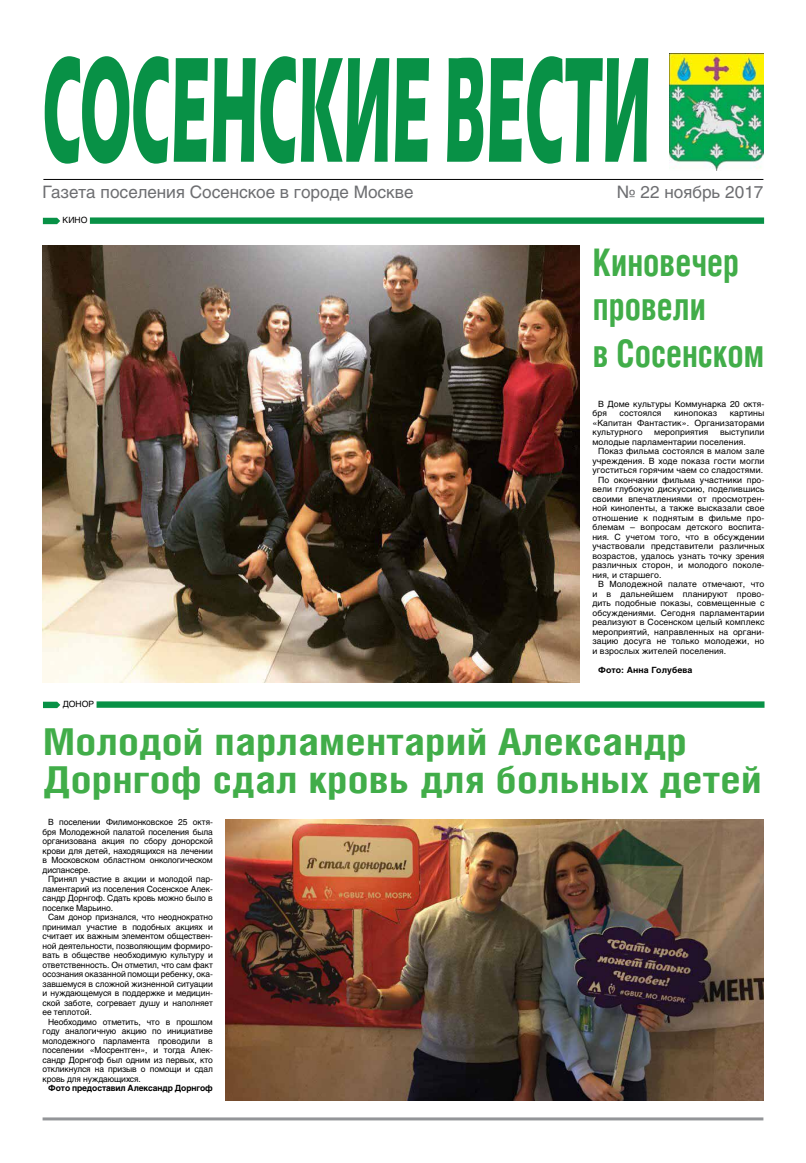
<style>
.page{position:relative;width:806px;height:1163px;background:#fff}
.page>*{position:absolute;margin:0;border:0;box-sizing:border-box;transform-origin:0 0}
.t1{font:147.9px "Eras Bold C";color:#089146;scale:.38 1}
.t2{font:700 38px/45.4px "Helios Cond C";color:#41ad49;scale:.9 1}
.t3{font:700 37px/38px "Helios Cond C";letter-spacing:.005em;color:#41ad49;scale:1.18 1}
.t4{font:17px "Helios C";color:#6d6e71}
.t5{font:8.5px/9.5px "Helios C";letter-spacing:.01em;color:#000;text-align:justify}
.t6{font:700 8.5px "Helios C";letter-spacing:-.01em;color:#000}
.t7{font:700 8.5px "Helios C";letter-spacing:.01em;color:#000}
</style>
<div class="page">
<hr style="left:43px;top:179px;width:720px;height:1px;background:#000">
<img style="left:669px;top:53px;width:94px;height:118px">
<hr style="left:43px;top:1117px;width:720px;height:3px;background:#939598">
<div style="left:90px;top:217px;width:673px;height:7px;background:#089146"></div>
<svg style="left:43px;top:218px;width:17px;height:6px"></svg>
<div style="left:96px;top:701px;width:668px;height:6px;background:#089146"></div>
<svg style="left:43px;top:701px;width:17px;height:7px"></svg>
<img style="left:42px;top:245px;width:537px;height:437px">
<img style="left:225px;top:819px;width:538px;height:281px">
<h1 class="t1" style="left:43px;top:21px;width:1600px">СОСЕНСКИЕ ВЕСТИ</h1>
<h3 class="t4" style="left:43px;top:182px;width:372px">Газета поселения Сосенское в городе Москве</h3>
<h3 class="t4" style="left:616px;top:182px;width:148px">№ 22 ноябрь 2017</h3>
<p class="t5" style="left:63px;top:215px;width:26px">КИНО</p>
<h2 class="t2" style="left:592px;top:238px;width:191px">Киновечер провели<br>в Сосенском</h2>
<p class="t5" style="left:63px;top:699px;width:33px">ДОНОР</p>
<p class="t5" style="left:592px;top:399px;width:173px;text-indent:6px">В Доме культуры Коммунарка 20 октя&shy;бря</p>
<p class="t5" style="left:592px;top:408px;width:173px;text-indent:137px">картины «Капитан Фантастик». Организаторами культурного</p>
<p class="t5" style="left:619px;top:408px;width:43px">состоялся</p>
<p class="t5" style="left:673px;top:408px;width:45px">кинопоказ</p>
<p class="t5" style="left:592px;top:427px;width:173px;text-indent:127px">выступили молодые парламентарии поселения.</p>
<p class="t5" style="left:597px;top:446px;width:168px">Показ фильма состоялся в малом зале</p>
<p class="t5" style="left:592px;top:456px;width:173px">учреждения. В ходе показа гости могли</p>
<p class="t5" style="left:592px;top:465px;width:172px">угоститься горячим чаем со сладостями.</p>
<p class="t5" style="left:597px;top:475px;width:168px">По окончании фильма участники про-</p>
<p class="t5" style="left:592px;top:484px;width:173px">вели глубокую дискуссию, поделившись</p>
<p class="t5" style="left:592px;top:494px;width:173px">своими впечатлениями от просмотрен-</p>
<p class="t5" style="left:592px;top:503px;width:173px">ной киноленты, а также высказали свое</p>
<p class="t5" style="left:592px;top:513px;width:173px">отношение к поднятым в фильме про-</p>
<p class="t5" style="left:592px;top:522px;width:173px">блемам – вопросам детского воспита-</p>
<p class="t5" style="left:592px;top:532px;width:173px">ния. С учетом того, что в обсуждении</p>
<p class="t5" style="left:592px;top:541px;width:173px">участвовали представители различных</p>
<p class="t5" style="left:592px;top:551px;width:173px">возрастов, удалось узнать точку зрения</p>
<p class="t5" style="left:592px;top:560px;width:173px">различных сторон, и молодого поколе-</p>
<p class="t5" style="left:592px;top:570px;width:71px">ния, и старшего.</p>
<p class="t5" style="left:597px;top:579px;width:168px">В Молодежной палате отмечают, что</p>
<p class="t5" style="left:592px;top:589px;width:173px">и в дальнейшем планируют прово-</p>
<p class="t5" style="left:592px;top:598px;width:173px">дить подобные показы, совмещенные с</p>
<p class="t5" style="left:592px;top:608px;width:173px">обсуждениями. Сегодня парламентарии</p>
<p class="t5" style="left:592px;top:617px;width:173px">реализуют в Сосенском целый комплекс</p>
<p class="t5" style="left:592px;top:627px;width:173px">мероприятий, направленных на органи-</p>
<p class="t5" style="left:592px;top:636px;width:173px">зацию досуга не только молодежи, но</p>
<p class="t5" style="left:592px;top:646px;width:135px">и взрослых жителей поселения.</p>
<p class="t7" style="left:597px;top:665px;width:96px">Фото: Анна Голубева</p>
<p class="t5" style="left:653px;top:427px;width:56px">мероприятия</p>
<h3 class="t3" style="left:43px;top:721px;width:610px">Молодой парламентарий Александр<br>Дорнгоф сдал кровь для больных детей</h3>
<p class="t5" style="left:43px;top:817px;width:172px;text-indent:6px">В поселении Филимонковское 25 октя&shy;бря Молодежной палатой поселения была организована акция по сбору донорской крови для детей, находящихся на лечении в Московском областном онкологическом диспансере.</p>
<p class="t5" style="left:43px;top:874px;width:172px;text-indent:6px">Принял участие в акции и молодой пар&shy;ламентарий из поселения Сосенское Алек&shy;сандр Дорнгоф. Сдать кровь можно было в поселке Марьино.</p>
<p class="t5" style="left:43px;top:912px;width:172px;text-indent:6px">Сам донор признался, что неоднократно принимал участие в подобных акциях и считает их важным элементом обществен&shy;ной деятельности, позволяющим формиро&shy;вать в обществе необходимую культуру и ответственность. Он отметил, что сам факт осознания оказанной помощи ребенку, ока&shy;завшемуся в сложной жизненной ситуации и нуждающемуся в поддержке и медицин&shy;ской заботе, согревает душу и наполняет ее теплотой.</p>
<p class="t5" style="left:43px;top:1016px;width:172px;text-indent:6px">Необходимо отметить, что в прошлом году аналогичную акцию по инициативе молодежного парламента проводили в поселении «Мосрентген», и тогда Алек&shy;сандр Дорнгоф был одним из первых, кто откликнулся на призыв о помощи и сдал кровь для нуждающихся.</p>
<p class="t6" style="left:48px;top:1083px;width:166px">Фото предоставил Александр Дорнгоф</p>
</div>
